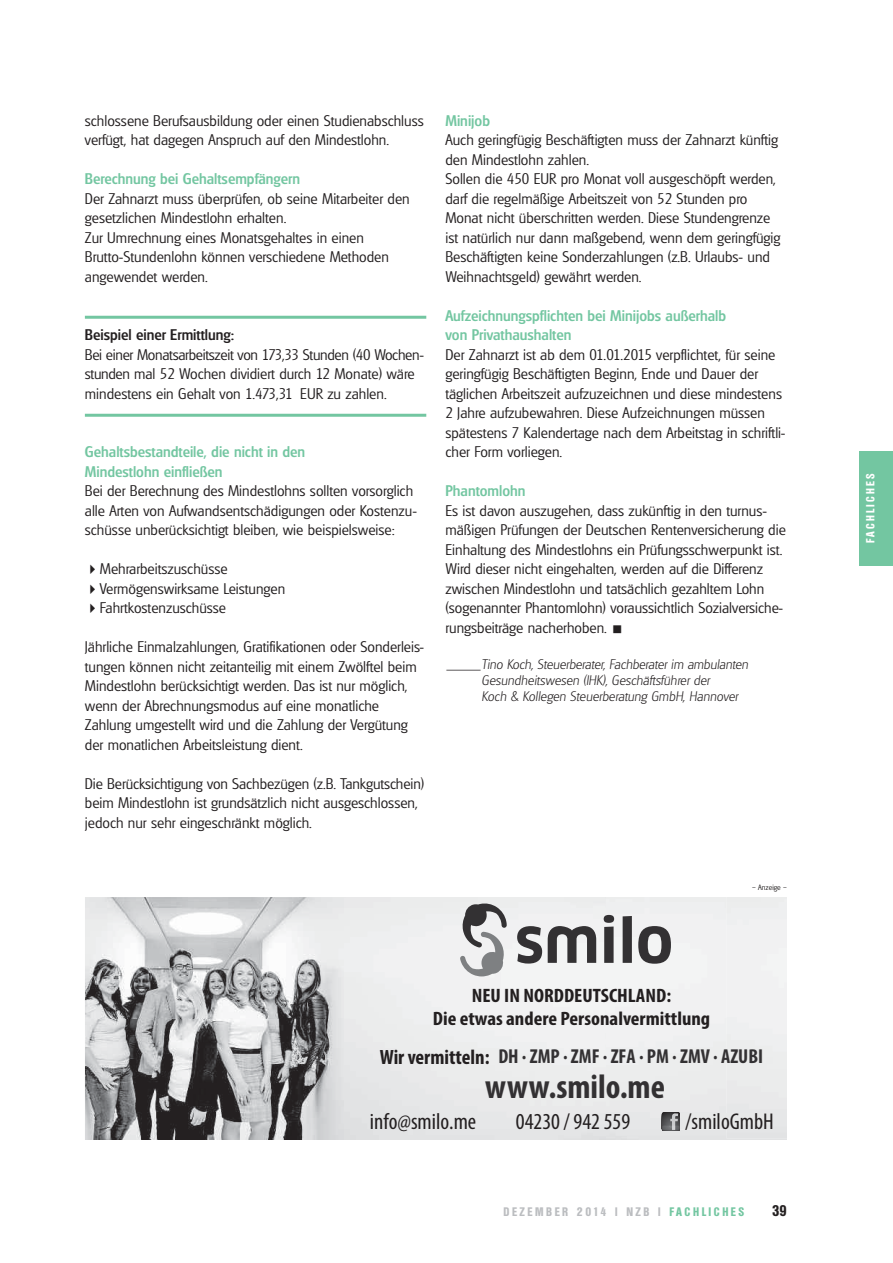
<style>
.page{position:relative;width:893px;height:1263px;background:#fff}
.page>*{position:absolute;margin:0;border:0;box-sizing:border-box;transform-origin:0 0}
.t1{font:700 condensed 34.05px "Myriad Pro";color:#333133}
.t2{font:condensed 22.95px "Myriad Pro";color:#231f20}
.t3{font:700 condensed 20.25px "Myriad Pro";color:#333133}
.t4{font:700 condensed 19.5px/23.4px "Myriad Pro";color:#231f20;text-align:center;scale:1.07 1}
.t5{font:300 15px/19.5px "Glasgow";color:#231f20}
.t6{font:500 15px/19.5px "Glasgow";color:#73c6a1}
.t7{font:300 15px/19.5px "Glasgow";letter-spacing:-.02em;color:#231f20}
.t8{font:500 15px "Glasgow";color:#231f20}
.t9{font:700 condensed 15px "Olympia";color:#231f20}
.t10{font:italic 200 13.5px/16.2px "Glasgow";color:#231f20}
.t11{font:300 13.5px "Glasgow";color:#231f20;scale:2.7 1}
.t12{font:700 condensed 12px "Olympia";letter-spacing:.215em;color:#bbbdc0}
.t13{font:700 condensed 11.55px "Olympia";letter-spacing:.2em;color:#fff}
.t14{font:300 7.5px "Glasgow";color:#231f20}
.s1{font-size:20.7px;color:#231f20}
.s2{color:#73c6a1}
</style>
<div class="page">
<div style="left:859px;top:451px;width:33px;height:115px;background:#73c6a1"></div>
<hr style="left:85px;top:316px;width:341px;height:3px;background:#73c6a1">
<hr style="left:85px;top:414px;width:341px;height:3px;background:#73c6a1">
<img style="left:85px;top:897px;width:641px;height:122px">
<div style="left:605px;top:1019px;width:181px;height:121px;background:#ebecec"></div>
<img style="left:680px;top:1113px;width:46px;height:17px">
<img style="left:85px;top:1019px;width:508px;height:121px">
<img style="left:593px;top:897px;width:12px;height:243px">
<div style="left:726px;top:897px;width:60px;height:241px;background:#eeeff0"></div>
<svg style="left:662px;top:1112px;width:18px;height:18px"></svg>
<svg style="left:603px;top:915px;width:11px;height:48px"></svg>
<div style="left:622px;top:916px;width:10px;height:47px;background:#333133"></div>
<svg style="left:638px;top:926px;width:33px;height:38px"></svg>
<svg style="left:517px;top:926px;width:79px;height:38px"></svg>
<svg style="left:460px;top:904px;width:46px;height:72px"></svg>
<p class="t5" style="left:85px;top:112px;width:340px">schlossene Berufsausbildung oder einen Studienabschluss verfügt, hat dagegen Anspruch auf den Mindestlohn.</p>
<p class="t6" style="left:85px;top:171px;width:217px">Berechnung bei Gehaltsempfängern</p>
<p class="t5" style="left:85px;top:190px;width:326px">Der Zahnarzt muss überprüfen, ob seine Mitarbeiter den gesetzlichen Mindestlohn erhalten.<br>Zur Umrechnung eines Monatsgehaltes in einen Brutto-Stundenlohn können verschiedene Methoden angewendet werden.</p>
<p class="t8" style="left:85px;top:330px;width:151px">Beispiel einer Ermittlung:</p>
<p class="t7" style="left:85px;top:346px;width:340px">Bei einer Monatsarbeitszeit von 173,33 Stunden (40 Wochen&shy;stunden mal 52 Wochen dividiert durch 12 Monate) wäre mindestens ein Gehalt von 1.473,31 EUR zu zahlen.</p>
<p class="t6" style="left:85px;top:444px;width:222px">Gehaltsbestandteile, die nicht in den<br>Mindestlohn einfließen</p>
<p class="t5" style="left:85px;top:483px;width:333px">Bei der Berechnung des Mindestlohns sollten vorsorglich alle Arten von Aufwandsentschädigungen oder Kostenzu&shy;schüsse unberücksichtigt bleiben, wie beispielsweise:</p>
<p class="t5" style="left:100px;top:561px;width:187px">Mehrarbeitszuschüsse<br>Vermögenswirksame Leistungen<br>Fahrtkostenzuschüsse</p>
<p class="t5" style="left:85px;top:639px;width:341px">Jährliche Einmalzahlungen, Gratifikationen oder Sonderleis&shy;tungen können nicht zeitanteilig mit einem Zwölftel beim Mindestlohn berücksichtigt werden. Das ist nur möglich, wenn der Abrechnungsmodus auf eine monatliche Zahlung umgestellt wird und die Zahlung der Vergütung der monatlichen Arbeitsleistung dient.</p>
<p class="t5" style="left:85px;top:775px;width:341px">Die Berücksichtigung von Sachbezügen (z.B. Tankgutschein) beim Mindestlohn ist grundsätzlich nicht ausgeschlossen, jedoch nur sehr eingeschränkt möglich.</p>
<p class="t6" style="left:445px;top:112px;width:46px">Minijob</p>
<p class="t5" style="left:445px;top:132px;width:336px">Auch geringfügig Beschäftigten muss der Zahnarzt künftig den Mindestlohn zahlen.<br>Sollen die 450 EUR pro Monat voll ausgeschöpft werden, darf die regelmäßige Arbeitszeit von 52 Stunden pro Monat nicht überschritten werden. Diese Stundengrenze ist natürlich nur dann maßgebend, wenn dem geringfügig Beschäftigten keine Sonderzahlungen (z.B. Urlaubs- und Weihnachtsgeld) gewährt werden.</p>
<p class="t6" style="left:445px;top:307px;width:282px">Aufzeichnungspflichten bei Minijobs außerhalb von Privathaushalten</p>
<p class="t5" style="left:445px;top:346px;width:341px">Der Zahnarzt ist ab dem 01.01.2015 verpflichtet, für seine geringfügig Beschäftigten Beginn, Ende und Dauer der täglichen Arbeitszeit aufzuzeichnen und diese mindestens 2 Jahre aufzubewahren. Diese Aufzeichnungen müssen spätestens 7 Kalendertage nach dem Arbeitstag in schriftli&shy;cher Form vorliegen.</p>
<p class="t6" style="left:445px;top:483px;width:82px">Phantomlohn</p>
<p class="t5" style="left:445px;top:502px;width:342px">Es ist davon auszugehen, dass zukünftig in den turnus&shy;mäßigen Prüfungen der Deutschen Rentenversicherung die Einhaltung des Mindestlohns ein Prüfungsschwerpunkt ist.<br>Wird dieser nicht eingehalten, werden auf die Differenz zwischen Mindestlohn und tatsächlich gezahltem Lohn (sogenannter Phantomlohn) voraussichtlich Sozialversiche&shy;rungsbeiträge nacherhoben.</p>
<p class="t11" style="left:445px;top:666px;width:15px">—</p>
<p class="t10" style="left:481px;top:657px;width:268px">Tino Koch, Steuerberater, Fachberater im ambulanten<br>Gesundheitswesen (IHK), Geschäftsführer der<br>Koch &amp; Kollegen Steuerberatung GmbH, Hannover</p>
<p class="t14" style="left:752px;top:885px;width:36px">– Anzeige –</p>
<h3 class="t4" style="left:433px;top:985px;width:261px">NEU IN NORDDEUTSCHLAND:<br>Die etwas andere Personalvermittlung</h3>
<h3 class="t3" style="left:380px;top:1049px;width:385px"><span class="s1">Wir vermitteln:</span> DH · ZMP · ZMF · ZFA · PM · ZMV · AZUBI</h3>
<h1 class="t1" style="left:485px;top:1073px;width:181px">www.smilo.me</h1>
<h2 class="t2" style="left:370px;top:1108px;width:108px">info@smilo.me</h2>
<h2 class="t2" style="left:516px;top:1108px;width:116px">04230 / 942 559</h2>
<h2 class="t2" style="left:685px;top:1108px;width:90px">/smiloGmbH</h2>
<p class="t12" style="left:503px;top:1208px;width:242px">DEZEMBER 2014 | NZB | <span class="s2">FACHLICHES</span></p>
<p class="t9" style="left:772px;top:1205px;width:16px">39</p>
<p class="t13" style="left:866px;top:543px;width:72px;rotate:-90deg">FACHLICHES</p>
</div>
